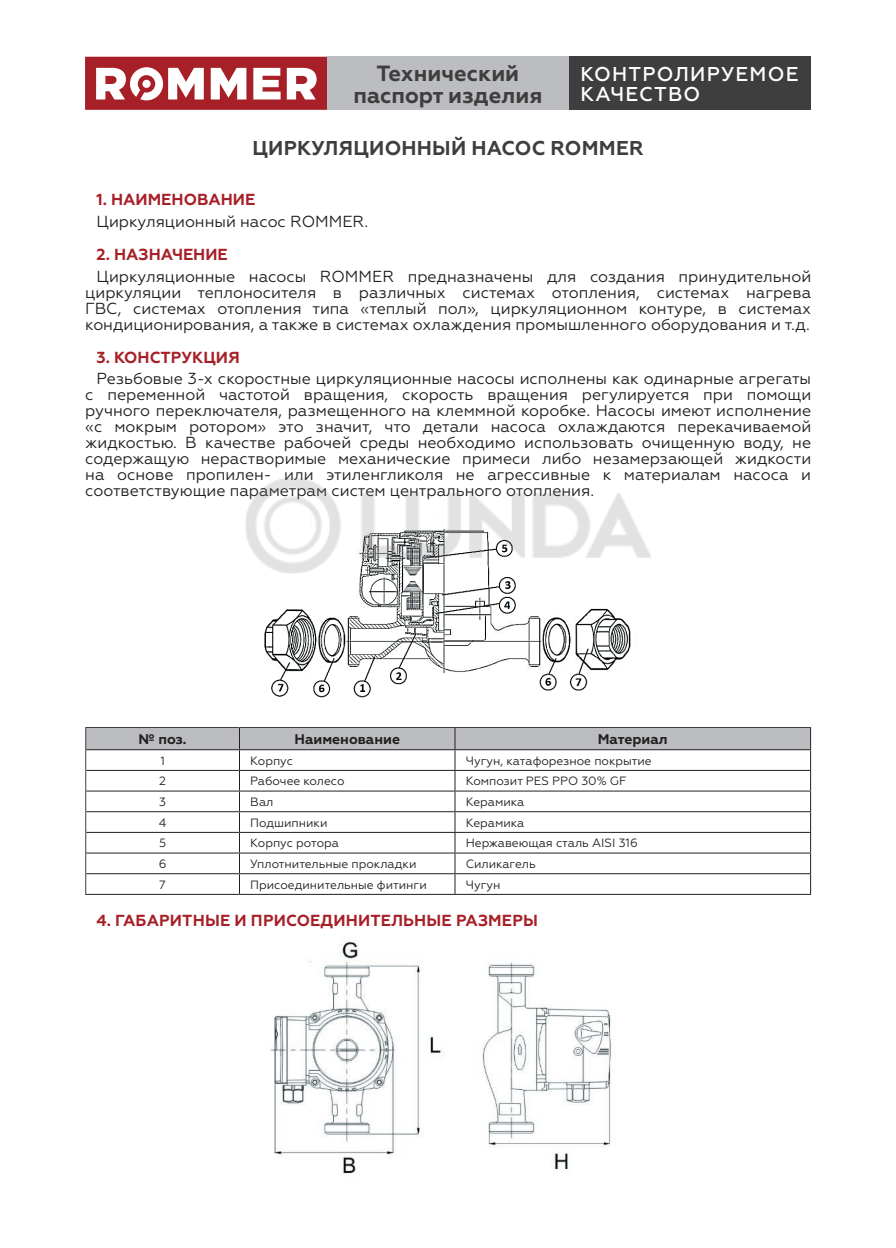
<style>
.page{position:relative;width:896px;height:1248px;background:#fff}
.page>*{position:absolute;margin:0;border:0;box-sizing:border-box;transform-origin:0 0}
.t1{font:700 22px/22px "Geometria";color:#3e3e3f;text-align:center}
.t2{font:700 20px "Geometria";letter-spacing:.01em;color:#3e3e3f}
.t3{font:500 20px/20px "Geometria";letter-spacing:.06em;color:#fff}
.t4{font:16px/16px "Geometria";color:#231f20;text-align:justify}
.t5{font:700 16px "Geometria";color:#a71f27}
.t6{font:700 14px "Geometria";color:#231f20}
.t7{font:12px "Geometria";color:#231f20}
</style>
<div class="page">
<hr style="left:85px;top:893px;width:154px;height:1px;background:#231f20">
<hr style="left:239px;top:893px;width:216px;height:1px;background:#231f20">
<hr style="left:455px;top:893px;width:356px;height:1px;background:#231f20">
<svg style="left:85px;top:727px;width:726px;height:166px"></svg>
<hr style="left:86px;top:749px;width:153px;height:1px;background:#231f20">
<hr style="left:239px;top:749px;width:216px;height:1px;background:#231f20">
<hr style="left:455px;top:749px;width:356px;height:1px;background:#231f20">
<svg style="left:85px;top:57px;width:242px;height:53px"></svg>
<div style="left:327px;top:57px;width:242px;height:53px;background:#bcbdc0"></div>
<div style="left:569px;top:57px;width:242px;height:53px;background:#3e3e3f"></div>
<img style="left:264px;top:575px;width:367px;height:123px">
<img style="left:270px;top:941px;width:342px;height:233px">
<img style="left:246px;top:478px;width:405px;height:97px">
<h1 class="t1" style="left:353px;top:62px;width:190px">Технический паспорт изделия</h1>
<p class="t3" style="left:580px;top:64px;width:219px">КОНТРОЛИРУЕМОЕ<br>КАЧЕСТВО</p>
<p class="t2" style="left:252px;top:136px;width:393px">ЦИРКУЛЯЦИОННЫЙ НАСОС ROMMER</p>
<p class="t5" style="left:97px;top:190px;width:160px">1. НАИМЕНОВАНИЕ</p>
<p class="t4" style="left:97px;top:213px;width:273px">Циркуляционный насос ROMMER.</p>
<p class="t5" style="left:97px;top:245px;width:133px">2. НАЗНАЧЕНИЕ</p>
<p class="t4" style="left:85px;top:268px;width:727px;text-indent:11px">Циркуляционные насосы ROMMER предназначены для создания принудительной циркуляции теплоносителя в различных системах отопления, системах нагрева ГВС, системах отопления типа «теплый пол», циркуляционном контуре, в системах кондиционирования, а также в системах охлаждения промышленного оборудования и т.д.</p>
<p class="t5" style="left:97px;top:347px;width:145px">3. КОНСТРУКЦИЯ</p>
<p class="t4" style="left:85px;top:371px;width:727px;text-indent:11px">Резьбовые 3-х скоростные циркуляционные насосы исполнены как одинарные агрегаты с переменной частотой вращения, скорость вращения регулируется при помощи ручного переключателя, размещенного на клеммной коробке. Насосы имеют исполнение «с мокрым ротором» это значит, что детали насоса охлаждаются перекачиваемой жидкостью. В качестве рабочей среды необходимо использовать очищенную воду, не содержащую нерастворимые механические примеси либо незамерзающей жидкости на основе пропилен- или этиленгликоля не агрессивные к материалам насоса и соответствующие параметрам систем центрального отопления.</p>
<p class="t6" style="left:139px;top:730px;width:49px">№ поз.</p>
<p class="t6" style="left:294px;top:730px;width:107px">Наименование</p>
<p class="t6" style="left:598px;top:730px;width:71px">Материал</p>
<p class="t7" style="left:160px;top:753px;width:6px">1</p>
<p class="t7" style="left:250px;top:753px;width:44px">Корпус</p>
<p class="t7" style="left:466px;top:753px;width:187px">Чугун, катафорезное покрытие</p>
<p class="t7" style="left:159px;top:774px;width:8px">2</p>
<p class="t7" style="left:250px;top:774px;width:96px">Рабочее колесо</p>
<p class="t7" style="left:466px;top:774px;width:162px">Композит PES PPO 30% GF</p>
<p class="t7" style="left:159px;top:794px;width:8px">3</p>
<p class="t7" style="left:250px;top:794px;width:25px">Вал</p>
<p class="t7" style="left:466px;top:794px;width:60px">Керамика</p>
<p class="t7" style="left:159px;top:815px;width:9px">4</p>
<p class="t7" style="left:250px;top:815px;width:79px">Подшипники</p>
<p class="t7" style="left:466px;top:815px;width:60px">Керамика</p>
<p class="t7" style="left:159px;top:836px;width:9px">5</p>
<p class="t7" style="left:250px;top:836px;width:90px">Корпус ротора</p>
<p class="t7" style="left:466px;top:836px;width:173px">Нержавеющая сталь AISI 316</p>
<p class="t7" style="left:159px;top:856px;width:9px">6</p>
<p class="t7" style="left:250px;top:856px;width:168px">Уплотнительные прокладки</p>
<p class="t7" style="left:466px;top:856px;width:72px">Силикагель</p>
<p class="t7" style="left:159px;top:877px;width:8px">7</p>
<p class="t7" style="left:250px;top:877px;width:178px">Присоединительные фитинги</p>
<p class="t7" style="left:466px;top:877px;width:36px">Чугун</p>
<p class="t5" style="left:97px;top:910px;width:443px">4. ГАБАРИТНЫЕ И ПРИСОЕДИНИТЕЛЬНЫЕ РАЗМЕРЫ</p>
</div>
